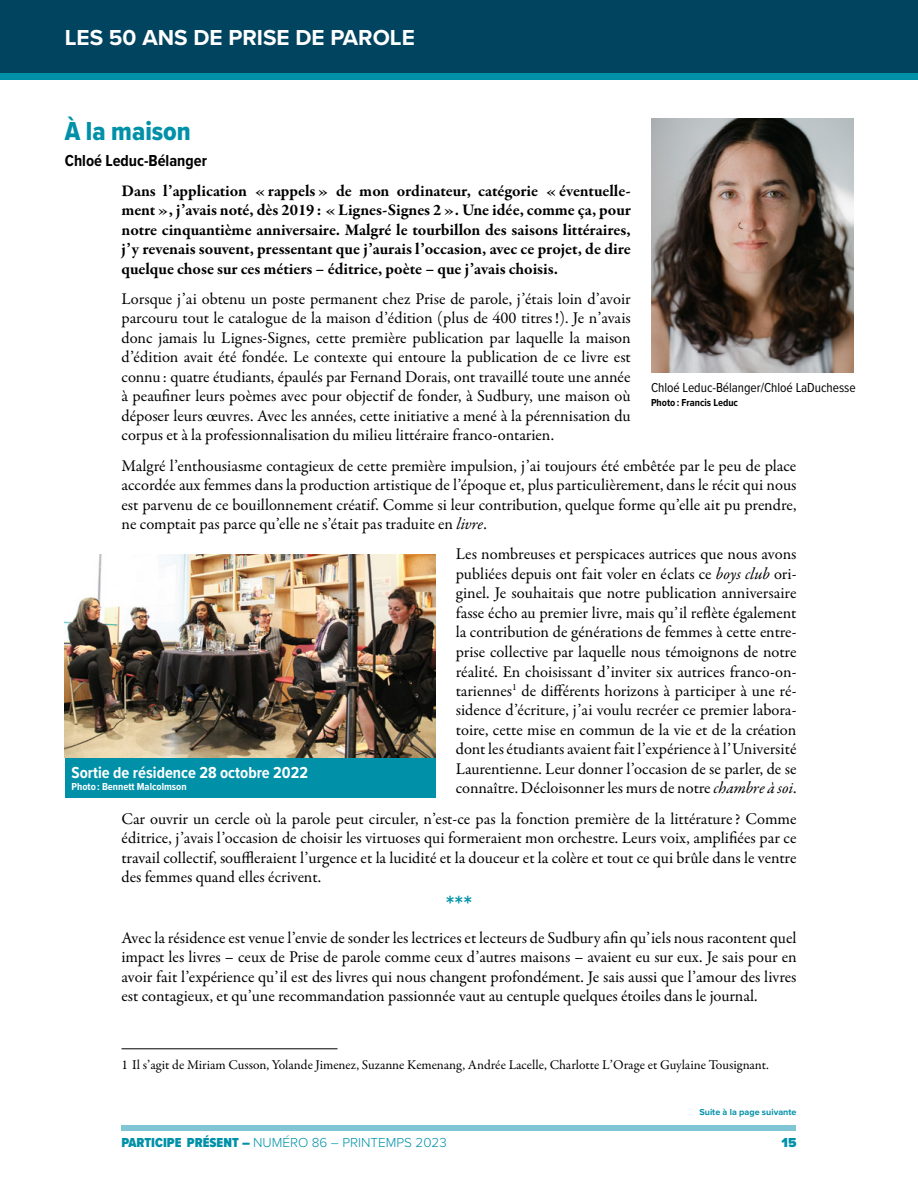
<style>
.page{position:relative;width:918px;height:1188px;background:#fff}
.page>*{position:absolute;margin:0;border:0;box-sizing:border-box;transform-origin:0 0}
.t1{font:27px "Proxima Nova Cond Extrabld";color:#0091a9}
.t2{font:600 25.5px "Proxima Nova";color:#0091a9}
.t3{font:700 22.5px "Proxima Nova";color:#fff}
.t4{font:16.5px/19.5px "Garamond Premr Pro";color:#000;text-align:justify}
.t5{font:700 16.5px/19.5px "Garamond Premr Pro";color:#000;text-align:justify}
.t6{font:700 16.5px "Proxima Nova Cond";color:#fff}
.t7{font:700 16.5px "Proxima Nova Cond";color:#000}
.t8{font:13.5px "Garamond Premr Pro";color:#000}
.t9{font:300 13.5px "Proxima Nova";color:#0091a9}
.t10{font:13.5px "Proxima Nova Cond";letter-spacing:-.005em;color:#000}
.t11{font:900 13.5px "Proxima Nova";color:#0091a9}
.t12{font:700 10.5px "Proxima Nova Cond";color:#fff}
.t13{font:700 10.5px "Proxima Nova Cond";color:#000}
.t14{font:700 9px "Proxima Nova";color:#0091a9}
.s1{font-style:italic}
.s2{font-family:"Proxima Nova Cond";font-weight:900}
.s3{font-weight:900}
</style>
<div class="page">
<div style="left:0;top:0;width:918px;height:79px;background:#0091a9"></div>
<div style="left:0;top:0;width:918px;height:73px;background:#004460"></div>
<div style="left:122px;top:1125px;width:674px;height:6px;background:#82c6d5"></div>
<hr style="left:122px;top:1048px;width:216px;height:1px;background:#000">
<img style="left:651px;top:119px;width:202px;height:253px">
<img style="left:65px;top:555px;width:371px;height:203px">
<div style="left:65px;top:758px;width:371px;height:40px;background:#0091a9"></div>
<h3 class="t3" style="left:65px;top:21px;width:352px">LES 50 ANS DE PRISE DE PAROLE</h3>
<h1 class="t1" style="left:65px;top:111px;width:128px">À la maison</h1>
<p class="t7" style="left:65px;top:148px;width:144px">Chloé Leduc-Bélanger</p>
<p class="t5" style="left:122px;top:181px;width:511px">Dans l’application «rappels» de mon ordinateur, catégorie «éventuelle&shy;ment», j’avais noté, dès 2019: «Lignes-Signes 2». Une idée, comme ça, pour notre cinquantième anniversaire. Malgré le tourbillon des saisons littéraires, j’y revenais souvent, pressentant que j’aurais l’occasion, avec ce projet, de dire quelque chose sur ces métiers – éditrice, poète – que j’avais choisis.</p>
<p class="t4" style="left:122px;top:289px;width:511px">Lorsque j’ai obtenu un poste permanent chez Prise de parole, j’étais loin d’avoir parcouru tout le catalogue de la maison d’édition (plus de 400 titres!). Je n’avais donc jamais lu Lignes-Signes, cette première publication par laquelle la maison d’édition avait été fondée. Le contexte qui entoure la publication de ce livre est connu : quatre étudiants, épaulés par Fernand Dorais, ont travaillé toute une année à peaufiner leurs poèmes avec pour objectif de fonder, à Sudbury, une maison où déposer leurs œuvres. Avec les années, cette initiative a mené à la pérennisation du corpus et à la professionnalisation du milieu littéraire franco-ontarien.</p>
<p class="t4" style="left:122px;top:456px;width:676px">Malgré l’enthousiasme contagieux de cette première impulsion, j’ai toujours été embêtée par le peu de place accordée aux femmes dans la production artistique de l’époque et, plus particulièrement, dans le récit qui nous est parvenu de ce bouillonnement créatif. Comme si leur contribution, quelque forme qu’elle ait pu prendre, ne comptait pas parce qu’elle ne s’était pas traduite en <span class="s1">livre</span>.</p>
<p class="t4" style="left:456px;top:545px;width:342px">Les nombreuses et perspicaces autrices que nous avons publiées depuis ont fait voler en éclats ce <span class="s1">boys club</span> ori&shy;ginel. Je souhaitais que notre publication anniversaire fasse écho au premier livre, mais qu’il reflète également la contribution de générations de femmes à cette entre&shy;prise collective par laquelle nous témoignons de notre réalité. En choisissant d’inviter six autrices franco-on&shy;tariennes<sup>1</sup> de différents horizons à participer à une ré&shy;sidence d’écriture, j’ai voulu recréer ce premier labora&shy;toire, cette mise en commun de la vie et de la création dont les étudiants avaient fait l’expérience à l’Université Laurentienne. Leur donner l’occasion de se parler, de se connaître. Décloisonner les murs de notre <span class="s1">chambre à soi</span>.</p>
<p class="t4" style="left:121px;top:809px;width:677px">Car ouvrir un cercle où la parole peut circuler, n’est-ce pas la fonction première de la littérature? Comme éditrice, j’avais l’occasion de choisir les virtuoses qui formeraient mon orchestre. Leurs voix, amplifiées par ce travail collectif, souffleraient l’urgence et la lucidité et la douceur et la colère et tout ce qui brûle dans le ventre des femmes quand elles écrivent.</p>
<h2 class="t2" style="left:446px;top:885px;width:28px">***</h2>
<p class="t4" style="left:122px;top:928px;width:677px">Avec la résidence est venue l’envie de sonder les lectrices et lecteurs de Sudbury afin qu’iels nous racontent quel impact les livres – ceux de Prise de parole comme ceux d’autres maisons – avaient eu sur eux. Je sais pour en avoir fait l’expérience qu’il est des livres qui nous changent profondément. Je sais aussi que l’amour des livres est contagieux, et qu’une recommandation passionnée vaut au centuple quelques étoiles dans le journal.</p>
<p class="t10" style="left:651px;top:378px;width:206px">Chloé Leduc-Bélanger/Chloé LaDuchesse</p>
<p class="t13" style="left:651px;top:394px;width:89px">Photo : Francis Leduc</p>
<p class="t6" style="left:72px;top:760px;width:238px">Sortie de résidence 28 octobre 2022</p>
<p class="t12" style="left:72px;top:779px;width:117px">Photo : Bennett Malcolmson</p>
<p class="t8" style="left:122px;top:1057px;width:649px">1 Il s’agit de Miriam Cusson, Yolande Jimenez, Suzanne Kemenang, Andrée Lacelle, Charlotte L’Orage et Guylaine Tousignant.</p>
<p class="t14" style="left:699px;top:1105px;width:99px">Suite à la page suivante</p>
<p class="t9" style="left:122px;top:1132px;width:327px"><span class="s2">PARTICIPE PRÉSENT</span> <span class="s3">–</span> NUMÉRO 86 – PRINTEMPS 2023</p>
<p class="t11" style="left:782px;top:1133px;width:16px">15</p>
</div>
